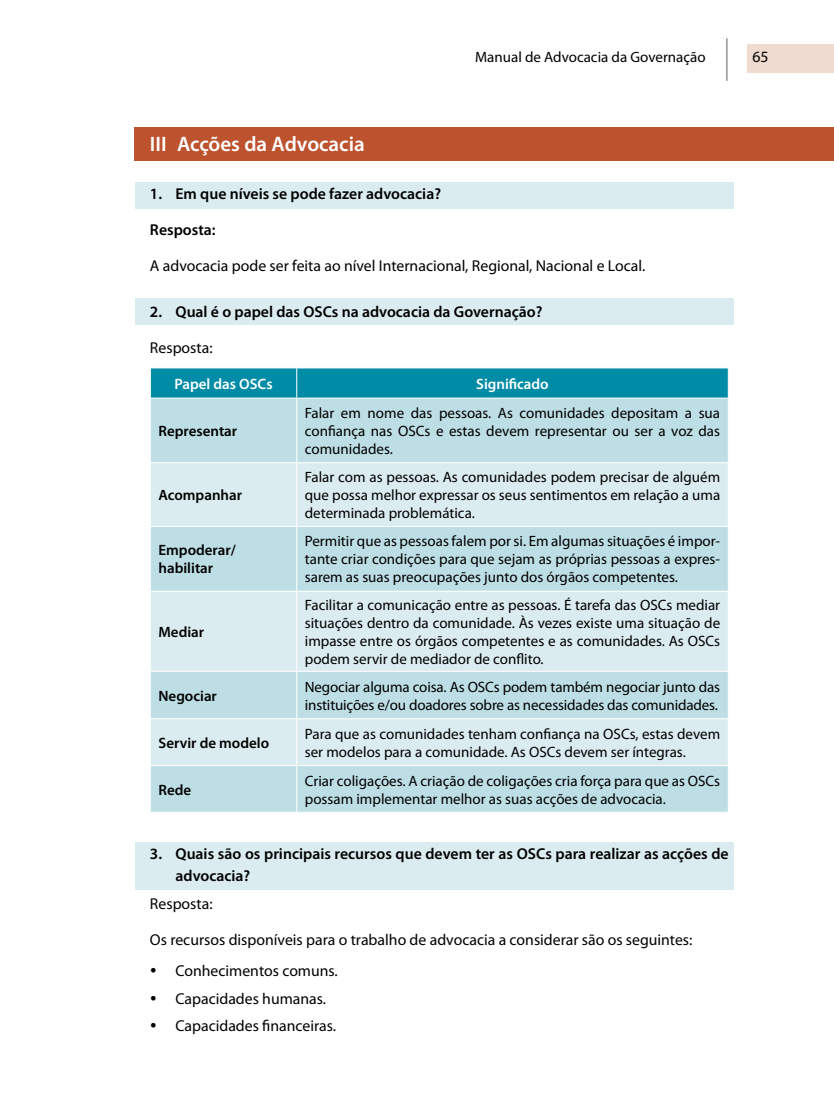
<style>
.page{position:relative;width:834px;height:1106px;background:#fff}
.page>*{position:absolute;margin:0;border:0;box-sizing:border-box;transform-origin:0 0}
.t1{font:600 21px "Myriad Pro";color:#fff}
.t2{font:15.75px/31.7px "Myriad Pro";color:#000}
.t3{font:600 15.75px/22.5px "Myriad Pro";color:#000}
.t4{font:15px/18px "Myriad Pro";color:#000;text-align:justify}
.t5{font:600 15px/18px "Myriad Pro";color:#000}
.t6{font:600 15px "Myriad Pro";color:#fff}
</style>
<div class="page">
<div style="left:747px;top:44px;width:86px;height:29px;background:#efdbcf"></div>
<hr style="left:726px;top:38px;width:1px;height:43px;background:#939598">
<div style="left:135px;top:182px;width:598px;height:26px;background:#dbecf0"></div>
<div style="left:135px;top:298px;width:598px;height:26px;background:#dbecf0"></div>
<div style="left:135px;top:842px;width:598px;height:48px;background:#dbecf0"></div>
<div style="left:135px;top:128px;width:698px;height:33px;background:#bd522e"></div>
<div style="left:151px;top:368px;width:576px;height:30px;background:#008ca7"></div>
<div style="left:151px;top:399px;width:576px;height:413px;background:#bedee6"></div>
<svg style="left:151px;top:463px;width:576px;height:302px;background:#d0e6ec"></svg>
<hr style="left:296px;top:368px;width:1px;height:30px;background:#fff">
<hr style="left:296px;top:398px;width:1px;height:64px;background:#fff">
<hr style="left:150px;top:462px;width:147px;height:1px;background:#fff">
<hr style="left:297px;top:462px;width:431px;height:1px;background:#fff">
<hr style="left:296px;top:463px;width:1px;height:63px;background:#fff">
<hr style="left:150px;top:526px;width:147px;height:1px;background:#fff">
<hr style="left:297px;top:526px;width:431px;height:1px;background:#fff">
<hr style="left:296px;top:527px;width:1px;height:64px;background:#fff">
<hr style="left:150px;top:591px;width:147px;height:1px;background:#fff">
<hr style="left:297px;top:591px;width:431px;height:1px;background:#fff">
<hr style="left:296px;top:591px;width:1px;height:80px;background:#fff">
<hr style="left:150px;top:671px;width:147px;height:1px;background:#fff">
<hr style="left:297px;top:671px;width:431px;height:1px;background:#fff">
<hr style="left:296px;top:671px;width:1px;height:47px;background:#fff">
<hr style="left:150px;top:718px;width:147px;height:1px;background:#fff">
<hr style="left:297px;top:718px;width:431px;height:1px;background:#fff">
<hr style="left:296px;top:719px;width:1px;height:46px;background:#fff">
<hr style="left:150px;top:765px;width:147px;height:1px;background:#fff">
<hr style="left:297px;top:765px;width:431px;height:1px;background:#fff">
<hr style="left:296px;top:766px;width:1px;height:46px;background:#fff">
<h1 class="t1" style="left:150px;top:130px;width:8px">IIIA</h1>
<h1 class="t1" style="left:190px;top:130px;width:176px">cções da Advocacia</h1>
<p class="t4" style="left:475px;top:48px;width:232px">Manual de Advocacia da Governação</p>
<p class="t2" style="left:752px;top:41px;width:18px">65</p>
<p class="t3" style="left:150px;top:182px;width:292px">1. Em que níveis se pode fazer advocacia?</p>
<p class="t3" style="left:150px;top:218px;width:67px">Resposta:</p>
<p class="t2" style="left:150px;top:250px;width:496px">A advocacia pode ser feita ao nível I nternacional, Regional, Nacional e Local.</p>
<p class="t3" style="left:150px;top:300px;width:394px">2. Qual é o papel das OSCs na advocacia da Governação?</p>
<p class="t2" style="left:150px;top:332px;width:64px">Resposta:</p>
<p class="t6" style="left:174px;top:374px;width:100px">Papel das OSCs</p>
<p class="t6" style="left:476px;top:374px;width:74px">Significado</p>
<p class="t5" style="left:158px;top:421px;width:80px">Representar</p>
<p class="t4" style="left:305px;top:404px;width:417px">Falar em nome das pessoas. As comunidades depositam a sua confiança nas OSCs e estas devem representar ou ser a voz das comunidades.</p>
<p class="t5" style="left:158px;top:486px;width:85px">Acompanhar</p>
<p class="t4" style="left:305px;top:468px;width:417px">Falar com as pessoas. As comunidades podem precisar de alguém que possa melhor expressar os seus sentimentos em relação a uma determinada problemática.</p>
<p class="t5" style="left:158px;top:541px;width:79px">Empoderar/ habilitar</p>
<p class="t4" style="left:305px;top:532px;width:417px">Permitir que as pessoas falem por si. Em algumas situações é impor&shy;tante criar condições para que sejam as próprias pessoas a expres&shy;sarem as suas preocupações junto dos órgãos competentes.</p>
<p class="t5" style="left:158px;top:622px;width:47px">Mediar</p>
<p class="t4" style="left:305px;top:595px;width:417px">Facilitar a comunicação entre as pessoas. É tarefa das OSCs mediar situações dentro da comunidade. Às vezes existe uma situação de impasse entre os órgãos competentes e as comunidades. As OSCs podem servir de mediador de conflito.</p>
<p class="t5" style="left:158px;top:686px;width:60px">Negociar</p>
<p class="t4" style="left:305px;top:677px;width:417px">Negociar alguma coisa. As OSCs podem também negociar junto das instituições e/ou doadores sobre as necessidades das comunidades.</p>
<p class="t5" style="left:158px;top:733px;width:112px">Servir de modelo</p>
<p class="t4" style="left:305px;top:724px;width:417px">Para que as comunidades tenham confiança na OSCs, estas devem ser modelos para a comunidade. As OSCs devem ser íntegras.</p>
<p class="t5" style="left:158px;top:780px;width:34px">Rede</p>
<p class="t4" style="left:305px;top:771px;width:417px">Criar coligações. A criação de coligações cria força para que as OSCs possam implementar melhor as suas acções de advocacia.</p>
<p class="t3" style="left:175px;top:841px;width:554px;text-indent:-25px">3. Quais são os principais recursos que devem ter as OSCs para realizar as acções de advocacia?</p>
<p class="t2" style="left:150px;top:887px;width:64px">Resposta:</p>
<p class="t2" style="left:175px;top:923px;width:518px;text-indent:-26px">Os recursos disponíveis para o trabalho de advocacia a considerar são os seguintes:<br>Conhecimentos comuns.</p>
<p class="t2" style="left:175px;top:984px;width:162px;line-height:27.5px">Capacidades humanas.<br>Capacidades financeiras.</p>
</div>
